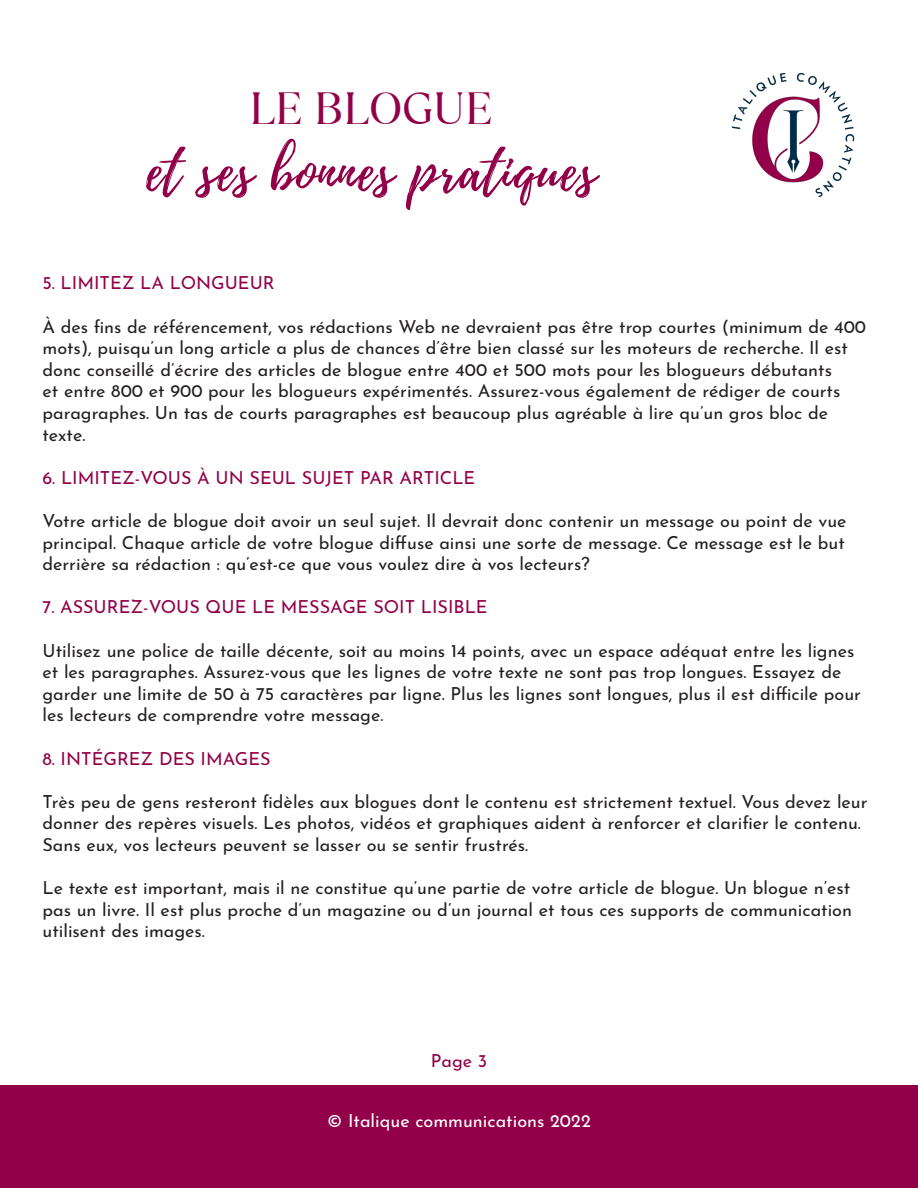
<style>
.page{position:relative;width:918px;height:1188px;background:#fff}
.page>*{position:absolute;margin:0;border:0;box-sizing:border-box;transform-origin:0 0}
.t1{font:54px "Playlist Script";letter-spacing:.025em;color:#910048}
.t2{font:45px "TT Ramillas";color:#910048}
.t3{font:18px/21.6px "Josefin Sans";color:#231f20}
.t4{font:18px "Josefin Sans";color:#910048}
.t5{font:18px "Josefin Sans";color:#fff}
</style>
<div class="page">
<div style="left:0;top:1086px;width:918px;height:102px;background:#910048"></div>
<img style="left:731px;top:73px;width:124px;height:124px">
<p class="t2" style="left:249px;top:82px;width:245px">LE BLOGUE</p>
<p class="t1" style="left:146px;top:133px;width:452px">et ses bonnes pratiques</p>
<p class="t4" style="left:43px;top:268px;width:234px">5. LIMITEZ LA LONGUEUR</p>
<p class="t3" style="left:43px;top:313px;width:825px">À des fins de référencement, vos rédactions Web ne devraient pas être trop courtes (minimum de 400 mots), puisqu’un long article a plus de chances d’être bien classé sur les moteurs de recherche. Il est donc conseillé d’écrire des articles de blogue entre 400 et 500 mots pour les blogueurs débutants<br>et entre 800 et 900 pour les blogueurs expérimentés. Assurez-vous également de rédiger de courts paragraphes. Un tas de courts paragraphes est beaucoup plus agréable à lire qu’un gros bloc de texte.</p>
<p class="t4" style="left:43px;top:462px;width:434px">6. LIMITEZ-VOUS À UN SEUL SUJET PAR ARTICLE</p>
<p class="t3" style="left:43px;top:508px;width:806px;text-align:justify">Votre article de blogue doit avoir un seul sujet. Il devrait donc contenir un message ou point de vue principal. Chaque article de votre blogue diffuse ainsi une sorte de message. Ce message est le but derrière sa rédaction : qu’est-ce que vous voulez dire à vos lecteurs?</p>
<p class="t4" style="left:43px;top:592px;width:447px">7. ASSUREZ-VOUS QUE LE MESSAGE SOIT LISIBLE</p>
<p class="t3" style="left:43px;top:637px;width:820px">Utilisez une police de taille décente, soit au moins 14 points, avec un espace adéquat entre les lignes et les paragraphes. Assurez-vous que les lignes de votre texte ne sont pas trop longues. Essayez de garder une limite de 50 à 75 caractères par ligne. Plus les lignes sont longues, plus il est difficile pour les lecteurs de comprendre votre message.</p>
<p class="t4" style="left:43px;top:743px;width:230px">8. INTÉGREZ DES IMAGES</p>
<p class="t3" style="left:43px;top:788px;width:827px">Très peu de gens resteront fidèles aux blogues dont le contenu est strictement textuel. Vous devez leur donner des repères visuels. Les photos, vidéos et graphiques aident à renforcer et clarifier le contenu.<br>Sans eux, vos lecteurs peuvent se lasser ou se sentir frustrés.</p>
<p class="t3" style="left:43px;top:875px;width:811px;text-align:justify">Le texte est important, mais il ne constitue qu’une partie de votre article de blogue. Un blogue n’est pas un livre. Il est plus proche d’un magazine ou d’un journal et tous ces supports de communication utilisent des images.</p>
<p class="t4" style="left:431px;top:1046px;width:58px">Page 3</p>
<p class="t5" style="left:327px;top:1105px;width:265px">© Italique communications 2022</p>
</div>
